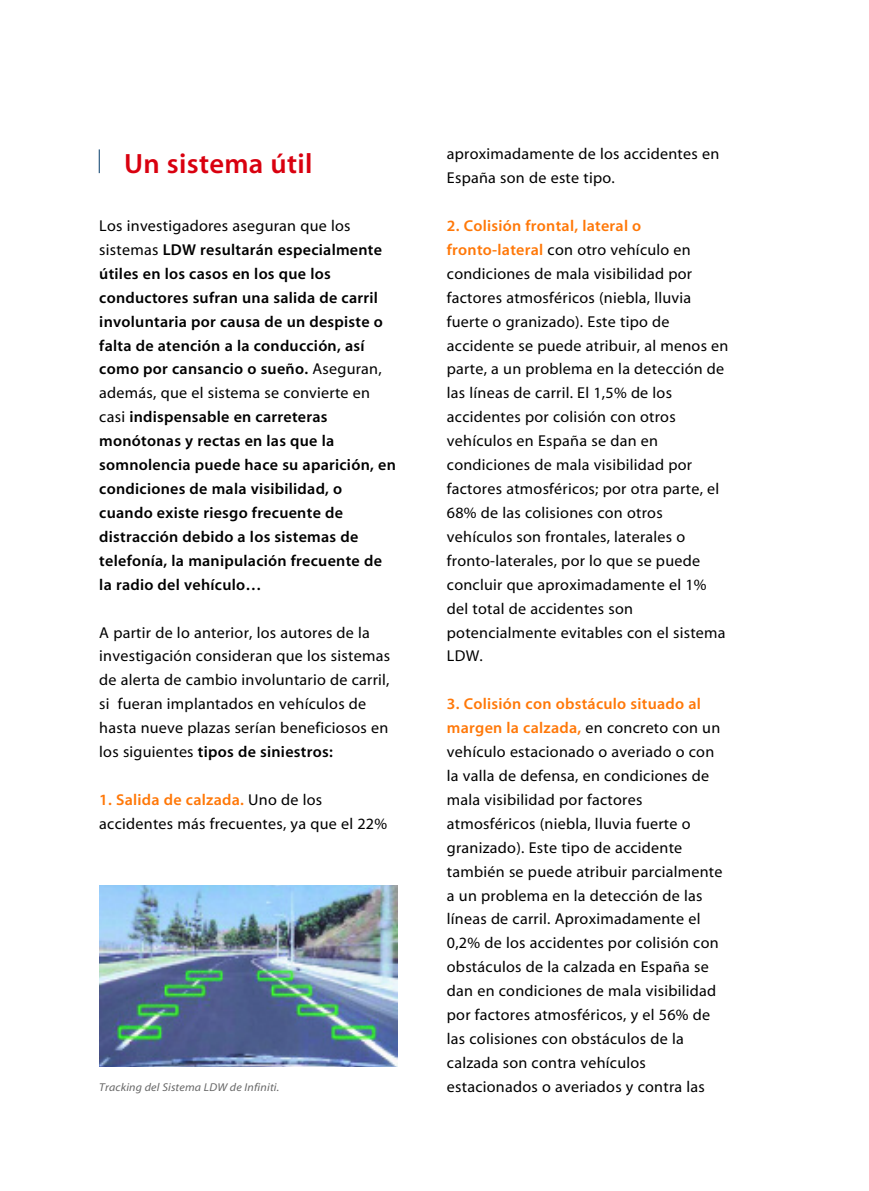
<style>
.page{position:relative;width:869px;height:1191px;background:#fff}
.page>*{position:absolute;margin:0;border:0;box-sizing:border-box;transform-origin:0 0}
.t1{font:600 28px "Myriad MM";letter-spacing:.01em;color:#d9000f}
.t2{font:15.75px/24px "Myriad MM";letter-spacing:.015em;color:#000}
.t3{font:600 15.75px/24px "Myriad MM";letter-spacing:.015em;color:#000}
.t4{font:italic 11.38px "Myriad MM";letter-spacing:.015em;color:#666;scale:1.05 1}
.s1{font-weight:400}
.s2{font-weight:600}
.s3{font-weight:600;color:#ff7808}
</style>
<div class="page">
<img style="left:99px;top:885px;width:298px;height:181px">
<svg style="left:99px;top:149px;width:1px;height:24px"></svg>
<h1 class="t1" style="left:124px;top:149px;width:190px">Un sistema útil</h1>
<p class="t3" style="left:99px;top:214px;width:298px"><span class="s1">Los investigadores aseguran que los sistemas</span> LDW resultarán especialmente útiles en los casos en los que los conductores sufran una salida de carril involuntaria por causa de un despiste o falta de atención a la conducción, así como por cansancio o sueño. <span class="s1">Aseguran, además, que el sistema se convierte en casi</span> indispensable en carreteras monótonas y rectas en las que la somnolencia puede hace su aparición, en condiciones de mala visibilidad, o cuando existe riesgo frecuente de distracción debido a los sistemas de telefonía, la manipulación frecuente de la radio del vehículo…</p>
<p class="t2" style="left:99px;top:621px;width:292px">A partir de lo anterior, los autores de la investigación consideran que los sistemas de alerta de cambio involuntario de carril, si fueran implantados en vehículos de hasta nueve plazas serían beneficiosos en los siguientes <span class="s2">tipos de siniestros:</span></p>
<p class="t2" style="left:99px;top:788px;width:289px"><span class="s3">1. Salida de calzada.</span> Uno de los accidentes más frecuentes, ya que el 22%</p>
<p class="t4" style="left:99px;top:1081px;width:173px">Tracking del Sistema LDW de Infiniti.</p>
<p class="t2" style="left:446px;top:143px;width:274px">aproximadamente de los accidentes en<br>España son de este tipo.</p>
<p class="t2" style="left:446px;top:214px;width:283px"><span class="s3">2. Colisión frontal, lateral o fronto-lateral</span> con otro vehículo en condiciones de mala visibilidad por factores atmosféricos (niebla, lluvia fuerte o granizado). Este tipo de accidente se puede atribuir, al menos en parte, a un problema en la detección de las líneas de carril. El 1,5% de los accidentes por colisión con otros vehículos en España se dan en condiciones de mala visibilidad por factores atmosféricos; por otra parte, el 68% de las colisiones con otros vehículos son frontales, laterales o fronto-laterales, por lo que se puede concluir que aproximadamente el 1% del total de accidentes son potencialmente evitables con el sistema LDW.</p>
<p class="t2" style="left:446px;top:692px;width:277px"><span class="s3">3. Colisión con obstáculo situado al margen la calzada,</span> en concreto con un vehículo estacionado o averiado o con la valla de defensa, en condiciones de mala visibilidad por factores atmosféricos (niebla, lluvia fuerte o granizado). Este tipo de accidente también se puede atribuir parcialmente a un problema en la detección de las líneas de carril. Aproximadamente el 0,2% de los accidentes por colisión con obstáculos de la calzada en España se dan en condiciones de mala visibilidad por factores atmosféricos, y el 56% de las colisiones con obstáculos de la calzada son contra vehículos estacionados o averiados y contra las</p>
</div>
